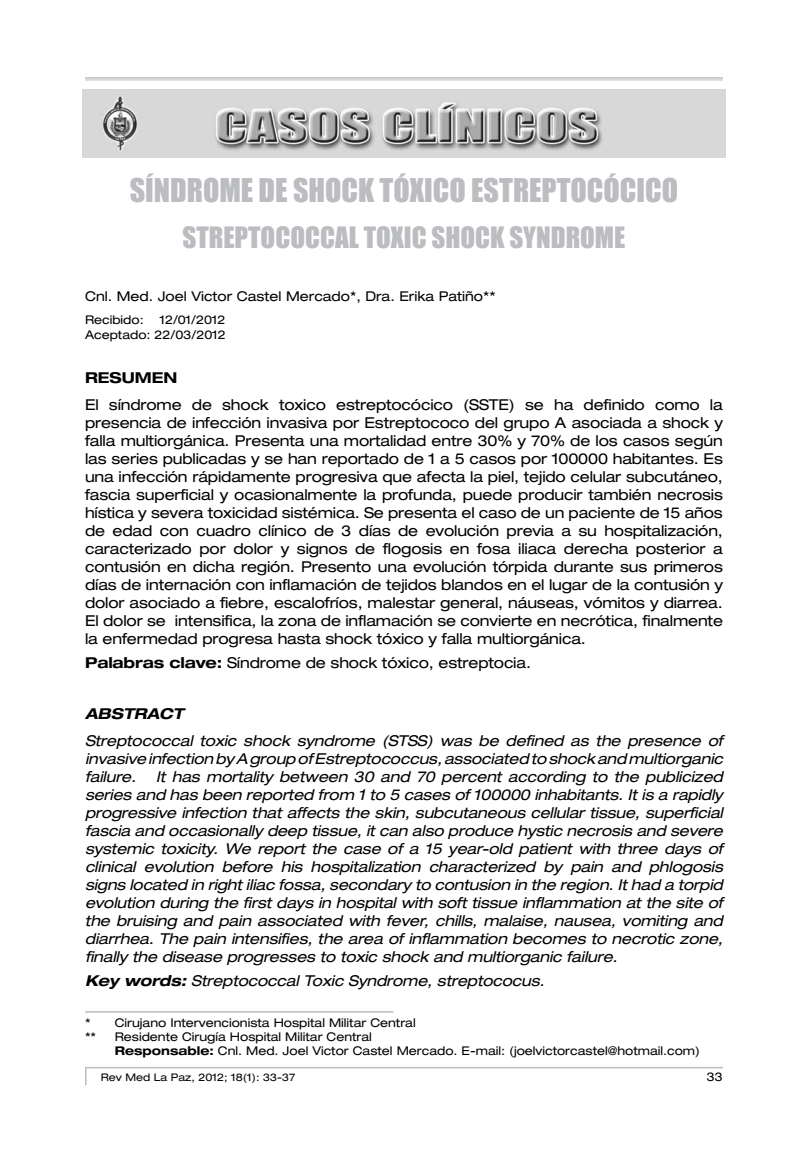
<style>
.page{position:relative;width:808px;height:1149px;background:#fff}
.page>*{position:absolute;margin:0;border:0;box-sizing:border-box;transform-origin:0 0}
.t1{font:30px "Impact";color:#bcbdc0}
.t2{font:27px "Impact";color:#bcbdc0}
.t3{font:expanded 15px/18px "Helvetica Neue";letter-spacing:-.01em;color:#000;text-align:justify}
.t4{font:italic expanded 15px/18px "Helvetica Neue";letter-spacing:-.01em;color:#000;text-align:justify}
.t5{font:italic 700 expanded 15px "Helvetica Neue";color:#000}
.t6{font:700 expanded 15px "Helvetica Neue";color:#000}
.t7{font:expanded 13.5px "Helvetica Neue";color:#000}
.t8{font:expanded 12px/14.4px "Helvetica Neue";color:#000}
.t9{font:expanded 10.5px "Helvetica Neue";color:#000}
.s1{font-weight:700}
</style>
<div class="page">
<hr style="left:85px;top:77px;width:638px;height:2px;background:#bcbdc0">
<hr style="left:85px;top:80px;width:638px;height:1px;background:#bcbdc0">
<hr style="left:85px;top:1066px;width:638px;height:2px;background:#bcbdc0">
<svg style="left:85px;top:1066px;width:2px;height:18px"></svg>
<img style="left:83px;top:89px;width:642px;height:69px">
<hr style="left:85px;top:1010px;width:308px;height:2px;background:#bcbdc0">
<h1 class="t1" style="left:130px;top:167px;width:550px">SÍNDROME DE SHOCK TÓXICO ESTREPTOCÓCICO</h1>
<h2 class="t2" style="left:182px;top:216px;width:445px">STREPTOCOCCAL TOXIC SHOCK SYNDROME</h2>
<p class="t7" style="left:85px;top:288px;width:412px">Cnl. Med. Joel Victor Castel Mercado*, Dra. Erika Patiño**</p>
<p class="t8" style="left:85px;top:312px;width:60px">Recibido:</p>
<p class="t8" style="left:85px;top:312px;width:142px;text-align:right">12/01/2012<br>Aceptado: 22/03/2012</p>
<p class="t6" style="left:85px;top:368px;width:94px">RESUMEN</p>
<p class="t3" style="left:85px;top:395px;width:639px">El síndrome de shock toxico estreptocócico (SSTE) se ha definido como la presencia de infección invasiva por Estreptococo del grupo A asociada a shock y falla multiorgánica. Presenta una mortalidad entre 30% y 70% de los casos según las series publicadas y se han reportado de 1 a 5 casos por 100000 habitantes. Es una infección rápidamente progresiva que afecta la piel, tejido celular subcutáneo, fascia superficial y ocasionalmente la profunda, puede producir también necrosis hística y severa toxicidad sistémica. Se presenta el caso de un paciente de 15 años de edad con cuadro clínico de 3 días de evolución previa a su hospitalización, caracterizado por dolor y signos de flogosis en fosa iliaca derecha posterior a contusión en dicha región. Presento una evolución tórpida durante sus primeros días de internación con inflamación de tejidos blandos en el lugar de la contusión y dolor asociado a fiebre, escalofríos, malestar general, náuseas, vómitos y diarrea.<br>El dolor se intensifica, la zona de inflamación se convierte en necrótica, finalmente la enfermedad progresa hasta shock tóxico y falla multiorgánica.</p>
<p class="t3" style="left:85px;top:653px;width:447px"><span class="s1">Palabras clave:</span> Síndrome de shock tóxico, estreptocia.</p>
<p class="t5" style="left:85px;top:704px;width:100px">ABSTRAC T</p>
<p class="t4" style="left:85px;top:731px;width:639px">Streptococcal toxic shock syndrome (STSS) was be defined as the presence of invasive infection by A group of Estreptococcus, associated to shock and multiorganic failure.</p>
<p class="t4" style="left:85px;top:767px;width:639px;text-indent:71px">It has mortality between 30 and 70 percent according to the publicized series and has been reported from 1 to 5 cases of 100000 inhabitants. It is a rapidly progressive infection that affects the skin, subcutaneous cellular tissue, superficial fascia and occasionally deep tissue, it can also produce hystic necrosis and severe systemic toxicity. We report the case of a 15 year-old patient with three days of clinical evolution before his hospitalization characterized by pain and phlogosis signs located in right iliac fossa, secondary to contusion in the region. It had a torpid evolution during the first days in hospital with soft tissue inflammation at the site of the bruising and pain associated with fever, chills, malaise, nausea, vomiting and diarrhea. The pain intensifies, the area of inflammation becomes to necrotic zone, finally the disease progresses to toxic shock and multiorganic failure.</p>
<p class="t4" style="left:85px;top:971px;width:461px"><span class="s1">Key words:</span> Streptococcal Toxic Syndrome, streptococus.</p>
<p class="t8" style="left:85px;top:1014px;width:332px">* Cirujano Intervencionista Hospital Militar Central **</p>
<p class="t8" style="left:115px;top:1028px;width:587px">Residente Cirugía Hospital Militar Central<br><span class="s1">Responsable:</span> Cnl. Med. Joel Victor Castel Mercado. E-mail: (joelvictorcastel@hotmail.com)</p>
<p class="t9" style="left:101px;top:1070px;width:196px">Rev Med La Paz, 2012; 18(1): 33-37</p>
<p class="t8" style="left:707px;top:1068px;width:18px">33</p>
</div>
